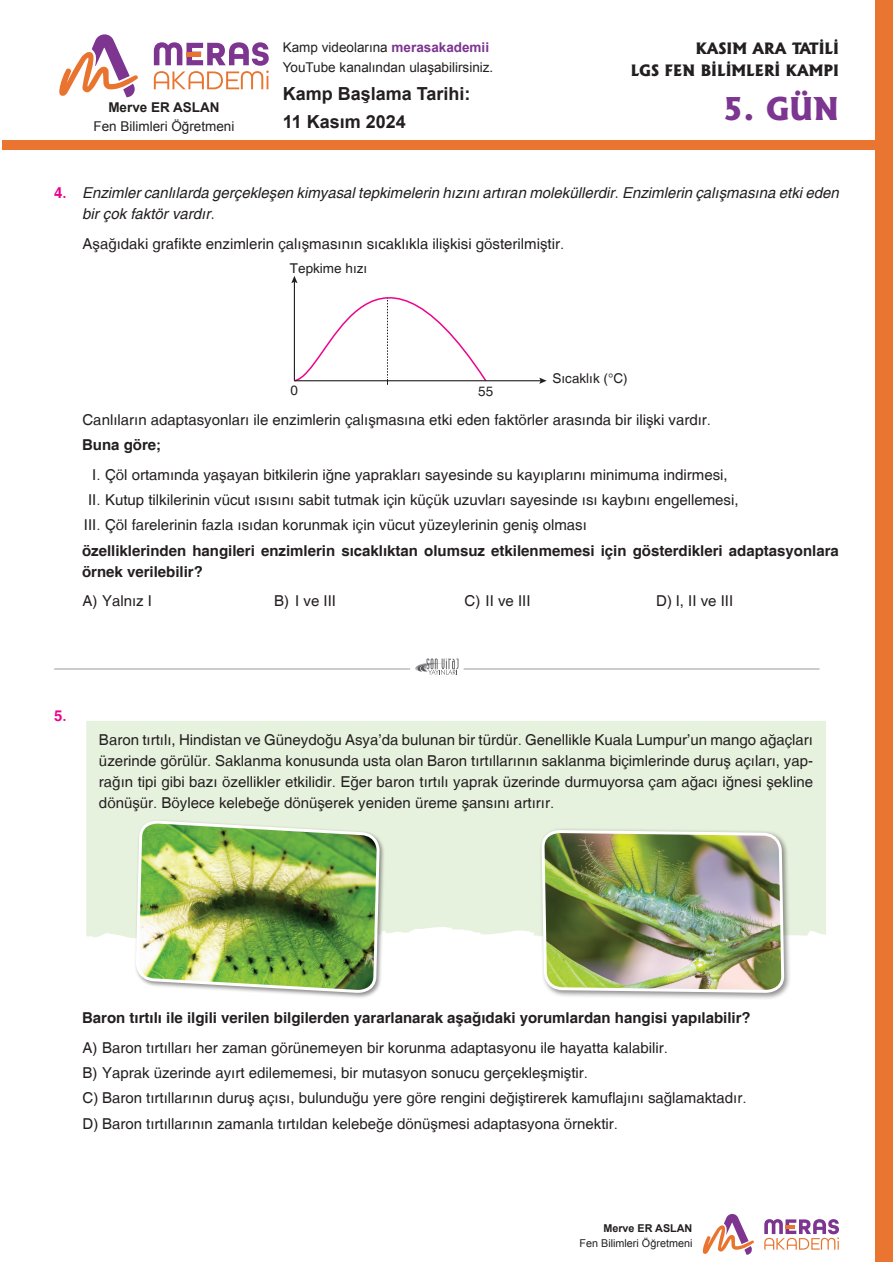
<style>
.page{position:relative;width:893px;height:1263px;background:#fff}
.page>*{position:absolute;margin:0;border:0;box-sizing:border-box;transform-origin:0 0}
.t1{font:800 30px "Albertus";color:#7c3590}
.t2{font:700 18px/28px "Arial";color:#231f20}
.soru_regular{font:15px/21px "Helveticaisler";color:#231f20;text-align:justify}
.secenek_4_lu{font:15px "Helveticaisler";color:#231f20}
.III_lu_devam{font:15px "Helveticaisler";color:#231f20}
.soru_bold{font:700 15px/21px "Helveticaisler";color:#231f20}
.secenek_2_li{font:15px "Helveticaisler";color:#231f20}
.t3{font:italic 15px/21px "Helveticaisler";color:#231f20}
.yatay_soru_icin{font:15px "Helveticaisler";color:#231f20}
.t4{font:800 15px/22.5px "Albertus";color:#231f20;text-align:right}
.t5{font:700 15px "Helveticaisler";color:#ed028c}
.t6{font:13.5px/19.5px "Arial";color:#231f20}
.t7{font:13.5px "Helveticaisler";color:#231f20}
.t8{font:700 13.5px "Arial";color:#231f20}
.t9{font:10.8px "Arial";color:#231f20}
.t10{font:700 10.8px "Arial";color:#231f20}
.s1{font-weight:700;color:#7c3590}
.s2{font-weight:700;font-style:normal;color:#ed028c}
</style>
<div class="page">
<svg style="left:786px;top:1219px;width:53px;height:30px"></svg>
<svg style="left:59px;top:34px;width:79px;height:63px"></svg>
<svg style="left:154px;top:42px;width:115px;height:47px"></svg>
<hr style="left:186px;top:52px;width:15px;height:4px;background:#e8742f">
<div style="left:876px;top:1px;width:17px;height:1261px;background:#e97530"></div>
<div style="left:2px;top:140px;width:883px;height:9px;background:#e97530"></div>
<hr style="left:294px;top:380px;width:248px;height:1px;background:#231f20">
<svg style="left:539px;top:378px;width:8px;height:6px"></svg>
<svg style="left:291px;top:276px;width:197px;height:109px"></svg>
<svg style="left:415px;top:658px;width:43px;height:17px"></svg>
<hr style="left:463px;top:669px;width:357px;height:1px;background:#6c6d70">
<hr style="left:54px;top:669px;width:356px;height:1px;background:#6c6d70">
<div style="left:86px;top:721px;width:740px;height:217px;background:#e7f2de"></div>
<svg style="left:134px;top:668px;width:247px;height:330px"></svg>
<div style="left:539px;top:828px;width:252px;height:172px;background:#231f20;opacity:.5"></div>
<img style="left:543px;top:668px;width:243px;height:587px">
<p class="t8" style="left:108px;top:98px;width:113px">Merve ER ASLAN</p>
<p class="t6" style="left:93px;top:117px;width:143px">Fen Bilimleri Öğretmeni</p>
<p class="t6" style="left:283px;top:38px;width:212px">Kamp videolarına <span class="s1">merasakademii<br></span>YouTube kanalından ulaşabilirsiniz.</p>
<p class="t2" style="left:283px;top:80px;width:189px">Kamp Başlama Tarihi:<br>11 Kasım 2024</p>
<p class="t4" style="left:631px;top:37px;width:210px">KASIM ARA TATİLİ<br>LGS FEN BİLİMLERİ KAMPI</p>
<h1 class="t1" style="left:723px;top:90px;width:117px">5. GÜN</h1>
<p class="t3" style="left:82px;top:183px;width:758px;text-indent:-28px"><span class="s2">4.</span> Enzimler canlılarda gerçekleşen kimyasal tepkimelerin hızını artıran moleküllerdir. Enzimlerin çalışmasına etki eden bir çok faktör vardır.</p>
<p class="secenek_2_li" style="left:82px;top:235px;width:483px">Aşağıdaki grafikte enzimlerin çalışmasının sıcaklıkla ilişkisi gösterilmiştir.</p>
<p class="t7" style="left:290px;top:261px;width:79px">Tepkime hızı</p>
<p class="t7" style="left:552px;top:370px;width:77px">Sıcaklık (°C)</p>
<p class="t7" style="left:291px;top:382px;width:9px">0</p>
<p class="t7" style="left:478px;top:383px;width:17px">55</p>
<p class="secenek_2_li" style="left:82px;top:411px;width:630px">Canlıların adaptasyonları ile enzimlerin çalışmasına etki eden faktörler arasında bir ilişki vardır.</p>
<p class="soru_bold" style="left:82px;top:435px;width:81px">Buna göre;</p>
<p class="III_lu_devam" style="left:92px;top:466px;width:637px">I. Çöl ortamında yaşayan bitkilerin iğne yaprakları sayesinde su kayıplarını minimuma indirmesi,</p>
<p class="III_lu_devam" style="left:88px;top:491px;width:652px">II. Kutup tilkilerinin vücut ısısını sabit tutmak için küçük uzuvları sayesinde ısı kaybını engellemesi,</p>
<p class="III_lu_devam" style="left:84px;top:516px;width:504px">III. Çöl farelerinin fazla ısıdan korunmak için vücut yüzeylerinin geniş olması</p>
<p class="soru_bold" style="left:82px;top:540px;width:758px">özelliklerinden hangileri enzimlerin sıcaklıktan olumsuz etkilenmemesi için gösterdikleri adaptasyonlara örnek verilebilir?</p>
<p class="yatay_soru_icin" style="left:82px;top:592px;width:71px">A) Yalnız I</p>
<p class="yatay_soru_icin" style="left:274px;top:592px;width:63px">B) I ve III</p>
<p class="yatay_soru_icin" style="left:464px;top:592px;width:68px">C) II ve III</p>
<p class="yatay_soru_icin" style="left:656px;top:592px;width:79px">D) I, II ve III</p>
<p class="t5" style="left:54px;top:706px;width:14px">5.</p>
<p class="soru_regular" style="left:99px;top:729px;width:715px">Baron tırtılı, Hindistan ve Güneydoğu Asya’da bulunan bir türdür. Genellikle Kuala Lumpur’un mango ağaçları üzerinde görülür. Saklanma konusunda usta olan Baron tırtıllarının saklanma biçimlerinde duruş açıları, yap&shy;rağın tipi gibi bazı özellikler etkilidir. Eğer baron tırtılı yaprak üzerinde durmuyorsa çam ağacı iğnesi şekline dönüşür. Böylece kelebeğe dönüşerek yeniden üreme şansını artırır.</p>
<p class="soru_bold" style="left:82px;top:1008px;width:670px">Baron tırtılı ile ilgili verilen bilgilerden yararlanarak aşağıdaki yorumlardan hangisi yapılabilir?</p>
<p class="secenek_4_lu" style="left:82px;top:1039px;width:587px">A) Baron tırtılları her zaman görünemeyen bir korunma adaptasyonu ile hayatta kalabilir.</p>
<p class="secenek_4_lu" style="left:82px;top:1064px;width:507px">B) Yaprak üzerinde ayırt edilememesi, bir mutasyon sonucu gerçekleşmiştir.</p>
<p class="secenek_4_lu" style="left:82px;top:1089px;width:665px">C) Baron tırtıllarının duruş açısı, bulunduğu yere göre rengini değiştirerek kamuflajını sağlamaktadır.</p>
<p class="secenek_4_lu" style="left:82px;top:1115px;width:537px">D) Baron tırtıllarının zamanla tırtıldan kelebeğe dönüşmesi adaptasyona örnektir.</p>
<p class="t10" style="left:603px;top:1220px;width:91px">Merve ER ASLAN</p>
<p class="t9" style="left:580px;top:1236px;width:114px">Fen Bilimleri Öğretmeni</p>
</div>
